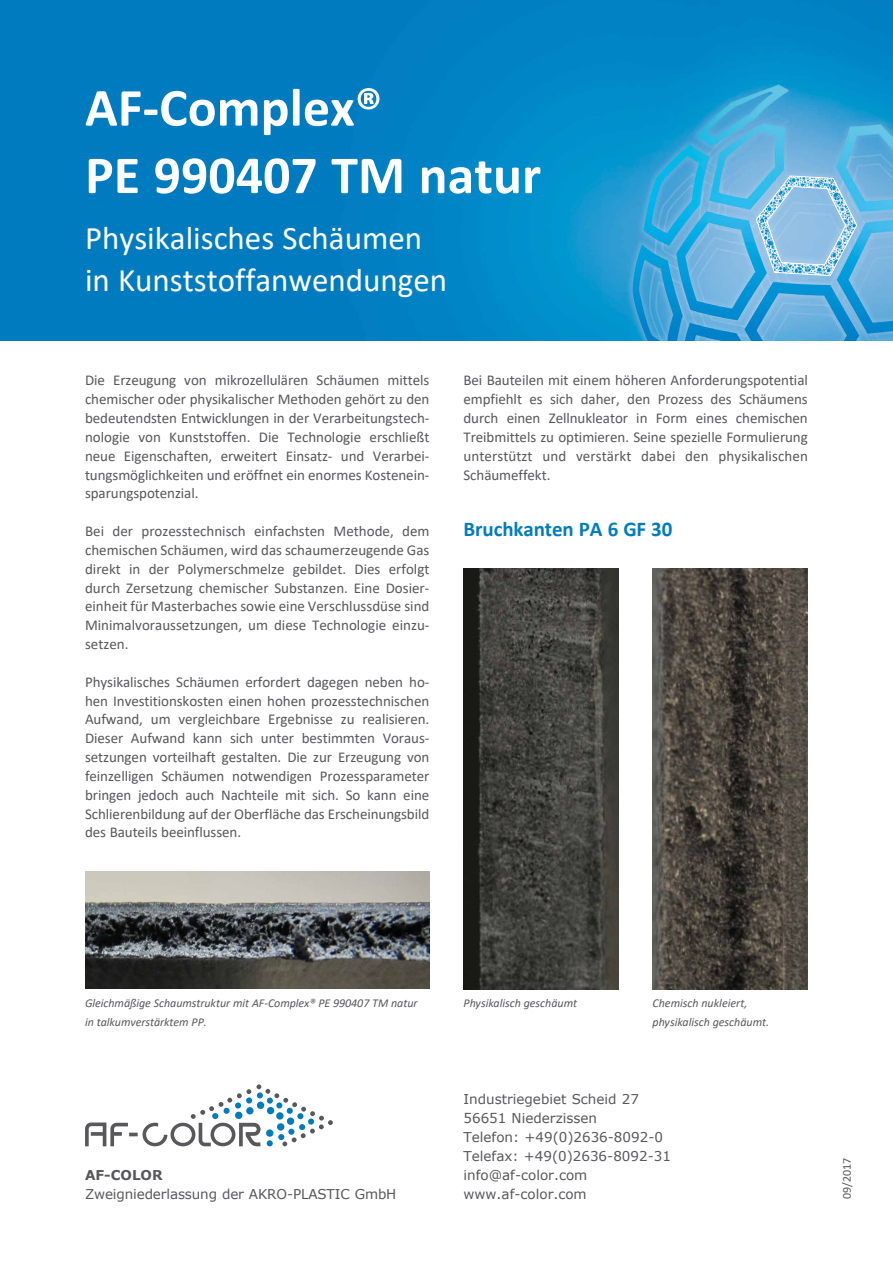
<style>
.page{position:relative;width:893px;height:1263px;background:#fff}
.page>*{position:absolute;margin:0;border:0;box-sizing:border-box;transform-origin:0 0}
.t1{font:700 54px/67.5px "Calibri";color:#fff}
.t2{font:33px/42px "Calibri";color:#fff}
.t3{font:700 21px "Calibri";letter-spacing:-.005em;color:#007cbe}
.t4{font:15px/18.8px "Calibri";letter-spacing:-.005em;color:#58585c;text-align:justify}
.t5{font:13.5px/18.9px "Verdana";color:#58585c}
.t6{font:700 13.5px "Verdana";color:#58585c}
.t7{font:italic 12px/18.9px "Calibri";letter-spacing:-.005em;color:#58585c}
.t8{font:12px "Calibri";color:#58585c}
</style>
<div class="page">
<img style="left:0;top:0;width:893px;height:340px">
<svg style="left:755px;top:175px;width:105px;height:103px;fill:#92bfe5"></svg>
<img style="left:653px;top:569px;width:155px;height:420px">
<img style="left:463px;top:569px;width:156px;height:420px">
<img style="left:85px;top:871px;width:344px;height:118px">
<svg style="left:85px;top:1084px;width:248px;height:62px"></svg>
<h1 class="t1" style="left:85px;top:73px;width:458px">AF-Complex®<br>PE 990407 TM natur</h1>
<h2 class="t2" style="left:85px;top:216px;width:364px">Physikalisches Schäumen in Kunststoffanwendungen</h2>
<p class="t4" style="left:85px;top:371px;width:346px">Die Erzeugung von mikrozellulären Schäumen mittels chemischer oder physikalischer Methoden gehört zu den bedeutendsten Entwicklungen in der Verarbeitungstech&shy;nologie von Kunststoffen. Die Technologie erschließt neue Eigenschaften, erweitert Einsatz- und Verarbei&shy;tungsmöglichkeiten und eröffnet ein enormes Kostenein&shy;sparungspotenzial.</p>
<p class="t4" style="left:85px;top:521px;width:346px">Bei der prozesstechnisch einfachsten Methode, dem chemischen Schäumen, wird das schaumerzeugende Gas direkt in der Polymerschmelze gebildet. Dies erfolgt durch Zersetzung chemischer Substanzen. Eine Dosier&shy;einheit für Masterbaches sowie eine Verschlussdüse sind Minimalvoraussetzungen, um diese Technologie einzu&shy;setzen.</p>
<p class="t4" style="left:85px;top:672px;width:346px">Physikalisches Schäumen erfordert dagegen neben ho&shy;hen Investitionskosten einen hohen prozesstechnischen Aufwand, um vergleichbare Ergebnisse zu realisieren.<br>Dieser Aufwand kann sich unter bestimmten Voraus&shy;setzungen vorteilhaft gestalten. Die zur Erzeugung von feinzelligen Schäumen notwendigen Prozessparameter bringen jedoch auch Nachteile mit sich. So kann eine Schlierenbildung auf der Oberfläche das Erscheinungsbild des Bauteils beeinflussen.</p>
<p class="t4" style="left:463px;top:371px;width:346px">Bei Bauteilen mit einem höheren Anforderungspotential empfiehlt es sich daher, den Prozess des Schäumens durch einen Zellnukleator in Form eines chemischen Treibmittels zu optimieren. Seine spezielle Formulierung unterstützt und verstärkt dabei den physikalischen Schäumeffekt.</p>
<h3 class="t3" style="left:463px;top:514px;width:210px">Bruchkanten PA 6 GF 30</h3>
<p class="t7" style="left:85px;top:993px;width:334px">Gleichmäßige Schaumstruktur mit AF-Complex® PE 990407 TM natur in talkumverstärktem PP.</p>
<p class="t6" style="left:85px;top:1165px;width:79px">AF-COLOR</p>
<p class="t5" style="left:85px;top:1184px;width:313px">Zweigniederlassung der AKRO-PLASTIC GmbH</p>
<p class="t7" style="left:463px;top:993px;width:115px">Physikalisch geschäumt</p>
<p class="t7" style="left:652px;top:993px;width:118px">Chemisch nukleiert, physikalisch geschäumt.</p>
<p class="t5" style="left:463px;top:1089px;width:209px">Industriegebiet Scheid 27<br>56651 Niederzissen<br>Telefon: +49(0)2636-8092-0<br>Telefax: +49(0)2636-8092-31 info@af-color.com www.af-color.com</p>
<p class="t8" style="left:839px;top:1199px;width:43px;rotate:-90deg">09/2017</p>
</div>
